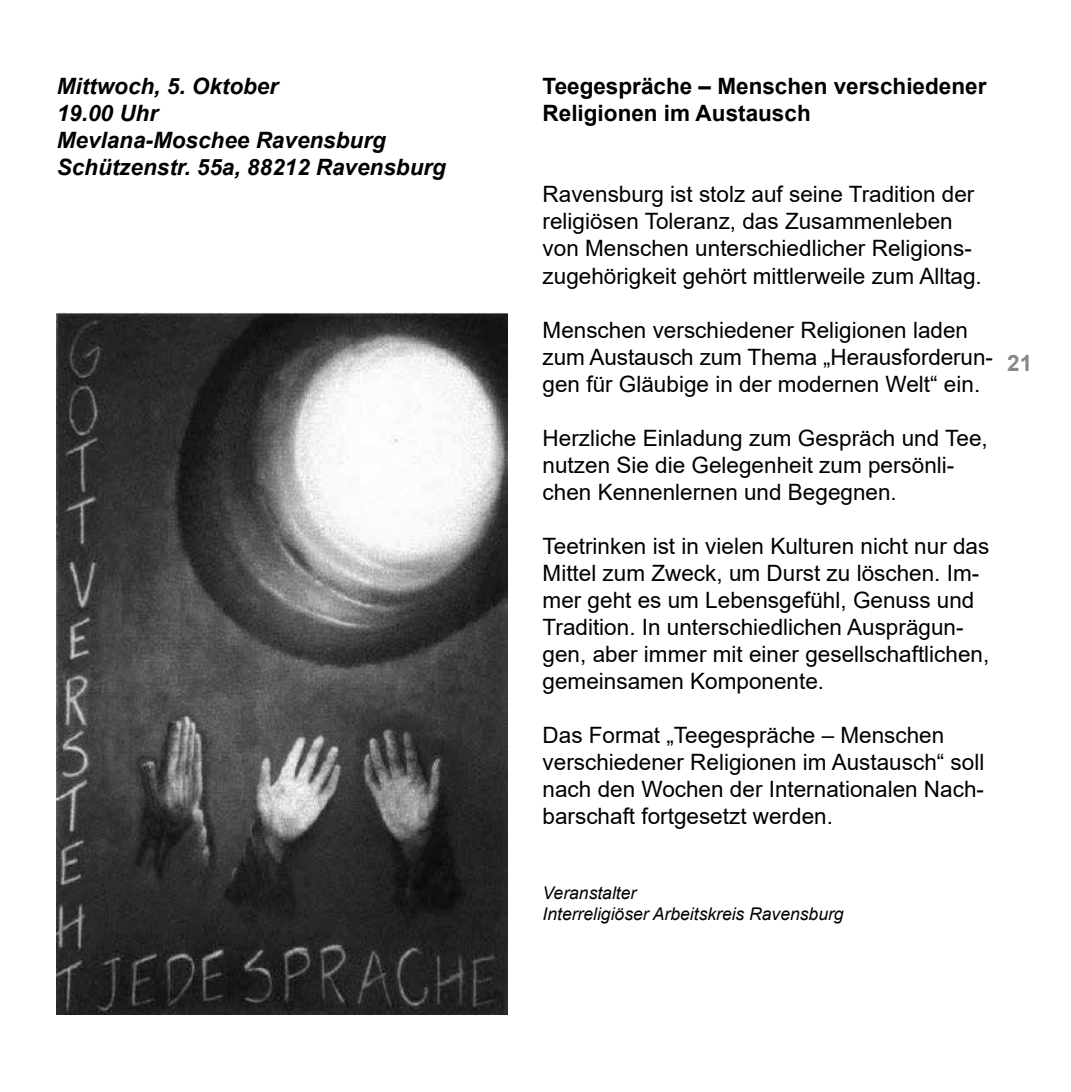
<style>
.page{position:relative;width:1071px;height:1092px;background:#fff}
.page>*{position:absolute;margin:0;border:0;box-sizing:border-box;transform-origin:0 0}
.t1{font:22.5px/27px "Arial";color:#000}
.t2{font:italic 700 22.5px/27px "Arial";color:#000}
.t3{font:700 22.5px/27px "Arial";color:#000}
.t4{font:700 22.5px "Arial";color:#878787}
.t5{font:italic 17.5px/21px "Arial";color:#000}
</style>
<div class="page">
<img style="left:57px;top:312px;width:450px;height:701px">
<p class="t2" style="left:57px;top:74px;width:390px">Mittwoch, 5. Oktober<br>19.00 Uhr<br>Mevlana-Moschee Ravensburg<br>Schützenstr. 55a, 88212 Ravensburg</p>
<p class="t3" style="left:542px;top:73px;width:445px">Teegespräche – Menschen verschiedener<br>Religionen im Austausch</p>
<p class="t1" style="left:542px;top:181px;width:440px">Ravensburg ist stolz auf seine Tradition der religiösen Toleranz, das Zusammenleben von Menschen unterschiedlicher Religions&shy;zugehörigkeit gehört mittlerweile zum Alltag.</p>
<p class="t1" style="left:542px;top:316px;width:451px">Menschen verschiedener Religionen laden zum Austausch zum Thema „Herausforderun&shy;gen für Gläubige in der modernen Welt“ ein.</p>
<p class="t1" style="left:542px;top:424px;width:446px">Herzliche Einladung zum Gespräch und Tee, nutzen Sie die Gelegenheit zum persönli&shy;chen Kennenlernen und Begegnen.</p>
<p class="t1" style="left:542px;top:532px;width:448px">Teetrinken ist in vielen Kulturen nicht nur das Mittel zum Zweck, um Durst zu löschen. Im&shy;mer geht es um Lebensgefühl, Genuss und Tradition. In unterschiedlichen Ausprägun&shy;gen, aber immer mit einer gesellschaftlichen, gemeinsamen Komponente.</p>
<p class="t1" style="left:542px;top:721px;width:443px">Das Format „Teegespräche – Menschen verschiedener Religionen im Austausch“ soll nach den Wochen der Internationalen Nach&shy;barschaft fortgesetzt werden.</p>
<p class="t4" style="left:1006px;top:347px;width:27px">21</p>
<p class="t5" style="left:542px;top:882px;width:302px">Veranstalter<br>Interreligiöser Arbeitskreis Ravensburg</p>
</div>
